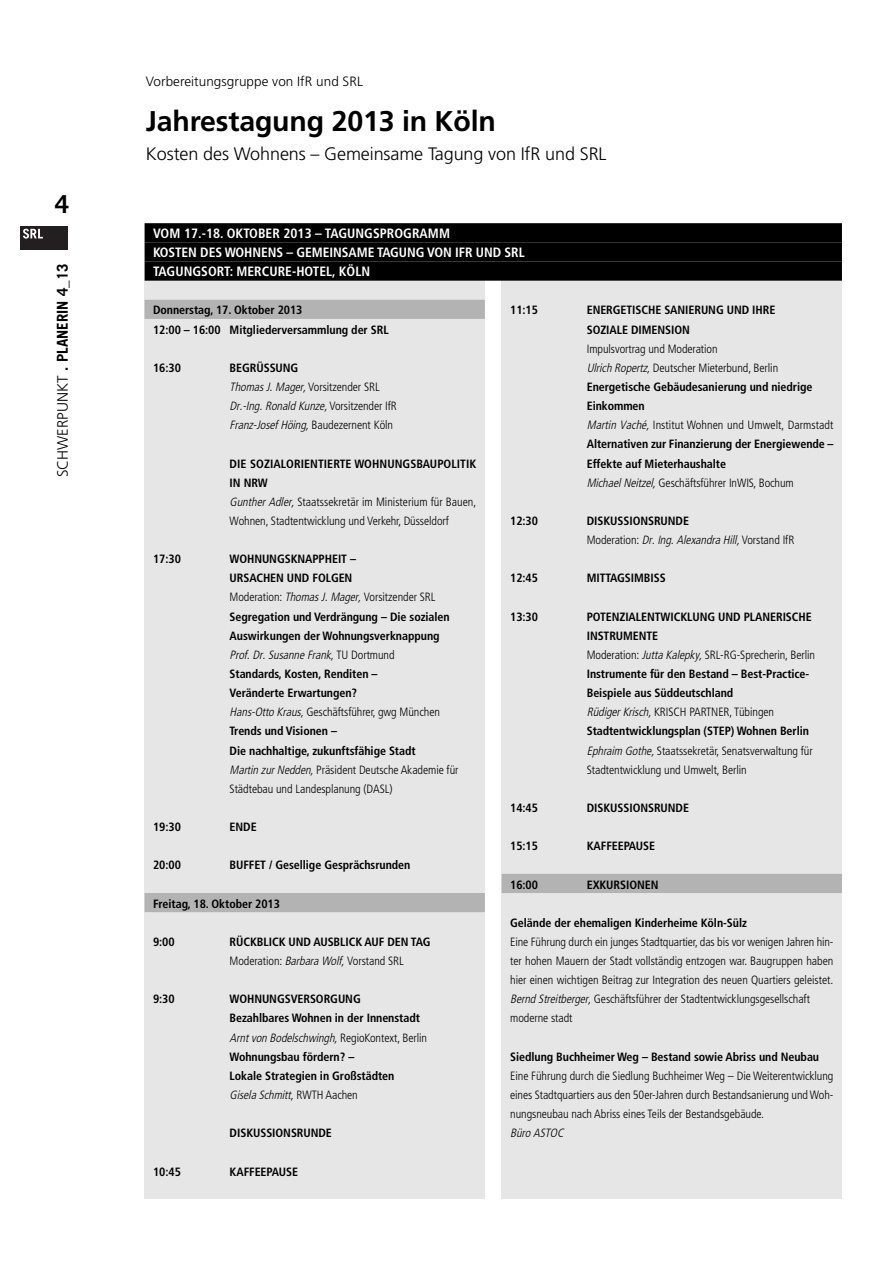
<style>
.page{position:relative;width:893px;height:1263px;background:#fff}
.page>*{position:absolute;margin:0;border:0;box-sizing:border-box;transform-origin:0 0}
.t1{font:700 28.5px "Frutiger";letter-spacing:-.005em;color:#000}
.t2{font:700 24.75px "Trade Gothic";color:#000}
.t3{font:300 18px "Frutiger";letter-spacing:-.005em;color:#000}
.t4{font:700 15px "Trade Gothic";color:#000}
.t5{font:700 condensed 13.5px/19.2px "Frutiger";letter-spacing:-.005em;color:#fff}
.t6{font:300 13.5px "Frutiger";letter-spacing:.005em;color:#000}
.t7{font:700 condensed 12px/19.2px "Frutiger";letter-spacing:-.005em;color:#000}
.t8{font:300 condensed 12px/19.2px "Frutiger";letter-spacing:-.005em;color:#000}
.t9{font:italic 300 condensed 12px/19.2px "Frutiger";color:#000}
.s1{font-family:"Frutiger";font-weight:300}
.s2{font-weight:700;font-style:normal}
.s3{font-style:normal}
.s4{font-weight:700}
.s5{font-style:italic}
.s6{font-weight:300}
.s7{font-weight:300;font-style:italic}
</style>
<div class="page">
<div style="left:20px;top:226px;width:48px;height:24px;background:#231f20"></div>
<svg style="left:23px;top:229px;width:20px;height:10px"></svg>
<div style="left:145px;top:281px;width:340px;height:918px;background:#e6e6e6"></div>
<div style="left:145px;top:300px;width:340px;height:19px;background:#b3b3b3"></div>
<div style="left:145px;top:893px;width:340px;height:19px;background:#b3b3b3"></div>
<div style="left:502px;top:279px;width:340px;height:920px;background:#e6e6e6"></div>
<div style="left:502px;top:874px;width:340px;height:19px;background:#b3b3b3"></div>
<div style="left:145px;top:223px;width:697px;height:19px;background:#000"></div>
<div style="left:145px;top:242px;width:697px;height:19px;background:#000"></div>
<div style="left:145px;top:261px;width:697px;height:20px;background:#000"></div>
<h2 class="t2" style="left:55px;top:195px;width:15px">4</h2>
<p class="t4" style="left:57px;top:477px;width:215px;rotate:-90deg"><span class="s1">SCHWERPUNKT</span> . PLANERIN 4_13</p>
<p class="t6" style="left:146px;top:76px;width:219px">Vorbereitungsgruppe von IfR und SRL</p>
<h1 class="t1" style="left:146px;top:109px;width:351px">Jahrestagung 2013 in Köln</h1>
<h3 class="t3" style="left:146px;top:146px;width:462px">Kosten des Wohnens – Gemeinsame Tagung von IfR und SRL</h3>
<p class="t5" style="left:153px;top:225px;width:373px">VOM 17.-18. OKTOBER 2013 – TAGUNGSPROGRAMM<br>KOSTEN DES WOHNENS – GEMEINSAME TAGUNG VON IFR UND SRL<br>TAGUNGSORT: MERCURE-HOTEL, KÖLN</p>
<p class="t7" style="left:153px;top:302px;width:237px">Donnerstag, 17. Oktober 2013<br>12:00 – 16:00 Mitgliederversammlung der SRL</p>
<p class="t7" style="left:153px;top:359px;width:29px">16:30</p>
<p class="t9" style="left:230px;top:359px;width:169px"><span class="s2">BEGRÜSSUNG<br></span>ThomasJ.Mager,<span class="s3">Vorsitzender SRL<br></span>Dr.-Ing.Ronald Kunze, <span class="s3">Vo rs i tz e n d e r I f R<br></span>Franz-Josef Höing, <span class="s3">Baudezernent Köln</span></p>
<p class="t8" style="left:230px;top:455px;width:248px"><span class="s4">DIE SOZIALORIENTIERTE WOHNUNGSBAUPOLITIK IN NRW<br></span><span class="s5">GuntherAdler,</span>Staatssekretär im Ministerium für Bauen, Wohnen, Stadtentwicklung und Verkehr, Düsseldorf</p>
<p class="t7" style="left:153px;top:550px;width:29px">17:30</p>
<p class="t7" style="left:230px;top:550px;width:230px">WOHNUNGSKNAPPHEIT –<br>URSACHEN UND FOLGEN<br><span class="s6">Moderation:</span> <span class="s7">ThomasJ.Mager,</span><span class="s6">Vorsitzender SRL </span>Segregation und Verdrängung – Die sozialen Auswirkungen der Wohnungsverknappung <span class="s7">Prof.Dr.Susanne Frank,</span><span class="s6">T U D o r t m u n d<br></span>Standards, Kosten, Renditen –<br>Veränderte Erwartungen?<br><span class="s7">Hans-Otto Kraus,</span><span class="s6">Geschäftsführer, gwg München </span>Trends und Visionen –<br>Die nachhaltige, zukunftsfähige Stadt<br><span class="s7">Martin zurNedden,</span><span class="s6">Präsident Deutsche Akademie für Städtebau und Landesplanung (DASL)</span></p>
<p class="t7" style="left:153px;top:818px;width:29px">19:30</p>
<p class="t7" style="left:230px;top:818px;width:29px">ENDE</p>
<p class="t7" style="left:153px;top:856px;width:29px">20:00</p>
<p class="t7" style="left:230px;top:856px;width:182px">BUFFET / Gesellige Gesprächsrunden</p>
<p class="t7" style="left:153px;top:895px;width:128px">Freitag, 18. Oktober 2013</p>
<p class="t7" style="left:153px;top:933px;width:23px">9:00</p>
<p class="t7" style="left:230px;top:933px;width:202px">RÜCKBLICK UND AUSBLICK AUF DEN TAG<br><span class="s6">Moderation:</span> <span class="s7">Barbara Wolf,</span><span class="s6">Vorstand SRL</span></p>
<p class="t7" style="left:153px;top:990px;width:23px">9:30</p>
<p class="t7" style="left:230px;top:990px;width:199px">WOHNUNGSVERSORGUNG<br>Bezahlbares Wohnen in der Innenstadt<br><span class="s7">Arntvon Bodelschwingh,</span><span class="s6">R e g i o Ko n t e xt , B e r l i n<br></span>Wohnungsbau fördern? –<br>Lokale Strategien in Großstädten<br><span class="s7">Gisela Schmitt,</span><span class="s6">R W T H A a c h e n</span></p>
<p class="t7" style="left:230px;top:1124px;width:104px">DISKUSSIONSRUNDE</p>
<p class="t7" style="left:153px;top:1163px;width:29px">10:45</p>
<p class="t7" style="left:230px;top:1163px;width:70px">KAFFEEPAUSE</p>
<p class="t7" style="left:510px;top:302px;width:29px">11:15</p>
<p class="t7" style="left:587px;top:302px;width:190px">ENERGETISCHE SANIERUNG UND IHRE<br>SOZIALE DIMENSION</p>
<p class="t7" style="left:587px;top:340px;width:248px"><span class="s6">Impulsvortrag und Moderation<br></span><span class="s7">Ulrich Ropertz,</span><span class="s6">Deutscher Mieterbund, Berlin </span>Energetische Gebäudesanierung und niedrige Einkommen<br><span class="s7">Martin Vaché,</span><span class="s6">Institut Wohnen und Umwelt, Darmstadt </span>Alternativen zur Finanzierung der Energiewende – Effekte auf Mieterhaushalte <span class="s7">MichaelNeitzel,</span><span class="s6">Geschäftsführer InWIS, Bochum</span></p>
<p class="t7" style="left:510px;top:512px;width:29px">12:30</p>
<p class="t8" style="left:587px;top:512px;width:209px"><span class="s4">DISKUSSIONSRUNDE<br></span>Moderation: <span class="s5">Dr.Ing.Alexandra Hill,</span>Vorstand IfR</p>
<p class="t7" style="left:510px;top:569px;width:29px">12:45</p>
<p class="t7" style="left:587px;top:569px;width:80px">MITTAGSIMBISS</p>
<p class="t7" style="left:510px;top:608px;width:29px">13:30</p>
<p class="t7" style="left:587px;top:608px;width:230px">POTENZIALENTWICKLUNG UND PLANERISCHE INSTRUMENTE<br><span class="s6">Moderation:</span> <span class="s7">Jutta Kalepky,</span><span class="s6">SRL-RG-Sprecherin, Berlin </span>Instrumente für den Bestand – Best-Practice-Beispiele aus Süddeutschland <span class="s7">RüdigerKrisch,</span><span class="s6">KRISCH PARTNER, Tübingen </span>Stadtentwicklungsplan (STEP) Wohnen Berlin <span class="s7">Ephraim Gothe,</span><span class="s6">Staatssekretär, Senatsverwaltung für Stadtentwicklung und Umwelt, Berlin</span></p>
<p class="t7" style="left:510px;top:799px;width:29px">14:45</p>
<p class="t7" style="left:587px;top:799px;width:104px">DISKUSSIONSRUNDE</p>
<p class="t7" style="left:510px;top:837px;width:29px">15:15</p>
<p class="t7" style="left:587px;top:837px;width:70px">KAFFEEPAUSE</p>
<p class="t7" style="left:510px;top:876px;width:29px">16:00</p>
<p class="t7" style="left:587px;top:876px;width:73px">EXKURSIONEN</p>
<p class="t7" style="left:510px;top:914px;width:238px">Gelände der ehemaligen Kinderheime Köln-Sülz</p>
<p class="t8" style="left:510px;top:933px;width:325px">Eine Führung durch ein junges Stadtquartier, das bis vor wenigen Jahren hin&shy;ter hohen Mauern der Stadt vollständig entzogen war. Baugruppen haben hier einen wichtigen Beitrag zur Integration des neuen Quartiers geleistet.<br><span class="s5">Bernd Streitberger,</span>Geschäftsführer der Stadtentwicklungsgesellschaft moderne stadt</p>
<p class="t7" style="left:510px;top:1048px;width:310px">Siedlung Buchheimer Weg – Bestand sowie Abriss und Neubau</p>
<p class="t8" style="left:510px;top:1067px;width:325px;text-align:justify">Eine Führung durch die Siedlung Buchheimer Weg – Die Weiterentwicklung eines Stadtquartiers aus den 50er-Jahren durch Bestandsanierung und Woh&shy;nungsneubau nach Abriss eines Teils der Bestandsgebäude.</p>
<p class="t9" style="left:510px;top:1124px;width:57px">Büro ASTOC</p>
</div>
